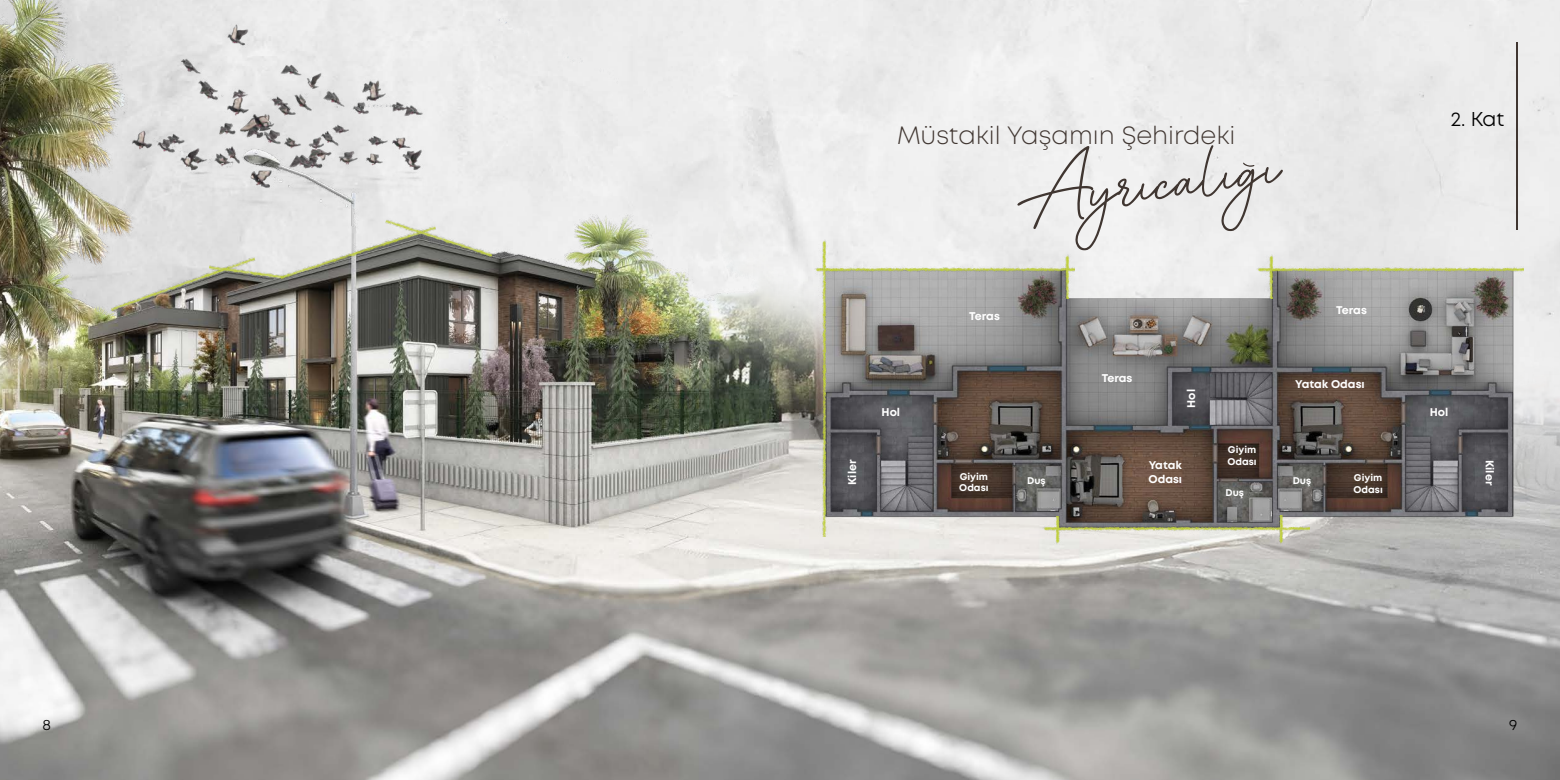
<style>
.page{position:relative;width:1560px;height:780px;background:#fff}
.page>*{position:absolute;margin:0;border:0;box-sizing:border-box;transform-origin:0 0}
.t1{font:300 25px "Mont";color:#403631}
.t2{font:20px "Mont";color:#000}
.t3{font:15px "Mont";color:#000}
.t4{font:700 11.25px/13.5px "Mont";color:#fff}
.t5{font:700 9.75px/11.8px "Mont";color:#fff}
</style>
<div class="page">
<img style="left:0;top:0;width:1559px;height:780px">
<img style="left:99px;top:0;width:373px;height:307px">
<img style="left:843px;top:267px;width:674px;height:263px">
<hr style="left:1515px;top:43px;width:2px;height:187px;background:#403631">
<svg style="left:1017px;top:145px;width:265px;height:105px"></svg>
<img style="left:843px;top:250px;width:230px;height:42px">
<img style="left:801px;top:239px;width:42px;height:297px">
<img style="left:1248px;top:254px;width:42px;height:44px">
<img style="left:1044px;top:254px;width:42px;height:44px">
<img style="left:1038px;top:516px;width:4px;height:28px">
<img style="left:1255px;top:250px;width:267px;height:42px">
<img style="left:1042px;top:509px;width:267px;height:42px">
<img style="left:275px;top:210px;width:167px;height:89px">
<img style="left:105px;top:241px;width:157px;height:90px">
<img style="left:378px;top:203px;width:119px;height:75px">
<img style="left:206px;top:249px;width:80px;height:51px">
<h1 class="t1" style="left:896px;top:120px;width:340px">Müstakil Yaşamın Şehirdeki</h1>
<p class="t4" style="left:969px;top:309px;width:32px">Teras</p>
<p class="t4" style="left:1335px;top:303px;width:32px">Teras</p>
<h2 class="t2" style="left:1450px;top:106px;width:55px">2. Kat</h2>
<p class="t4" style="left:1101px;top:371px;width:32px">Teras</p>
<p class="t4" style="left:1294px;top:378px;width:71px">Yatak Odası</p>
<p class="t4" style="left:1184px;top:408px;width:20px;rotate:-90deg">Hol</p>
<p class="t4" style="left:881px;top:405px;width:20px">Hol</p>
<p class="t4" style="left:1429px;top:405px;width:20px">Hol</p>
<p class="t5" style="left:1227px;top:444px;width:31px">Giyim<br>Odası</p>
<p class="t4" style="left:845px;top:485px;width:27px;rotate:-90deg">Kiler</p>
<p class="t4" style="left:1496px;top:460px;width:27px;rotate:90deg">Kiler</p>
<p class="t4" style="left:1148px;top:458px;width:35px">Yatak<br>Odası</p>
<p class="t5" style="left:959px;top:470px;width:31px">Giyim<br>Odası</p>
<p class="t5" style="left:1292px;top:474px;width:20px">Duş</p>
<p class="t5" style="left:1353px;top:471px;width:31px">Giyim<br>Odası</p>
<p class="t5" style="left:1027px;top:474px;width:20px">Duş</p>
<p class="t5" style="left:1225px;top:487px;width:20px">Duş</p>
<h3 class="t3" style="left:43px;top:715px;width:10px">8</h3>
<h3 class="t3" style="left:1508px;top:715px;width:10px">9</h3>
</div>
